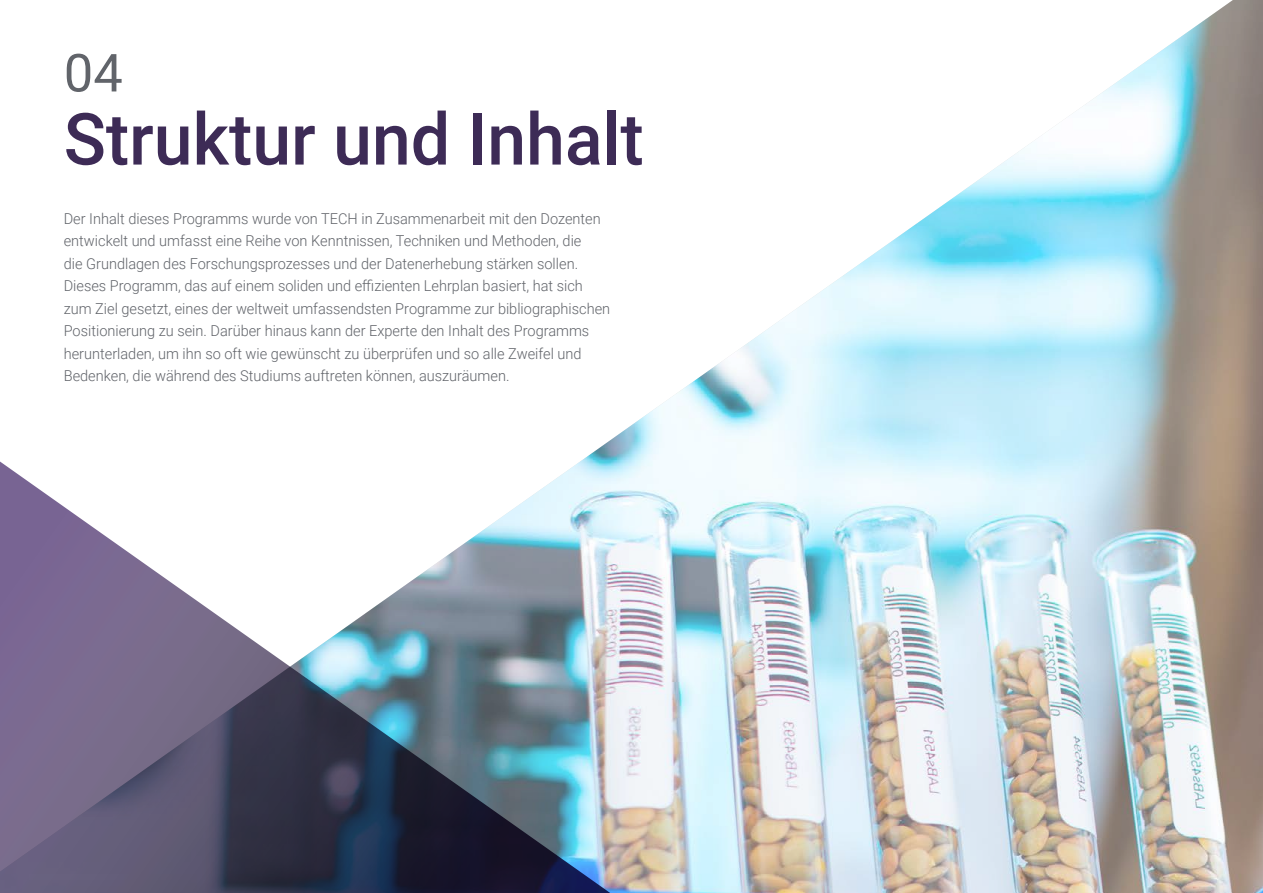
<style>
.page{position:relative;width:1263px;height:893px;background:#fff}
.page>*{position:absolute;margin:0;border:0;box-sizing:border-box;transform-origin:0 0}
.t1{font:500 72px "Roboto";color:#3d2b56}
.t2{font:52.5px "Roboto";color:#61646a}
.t3{font:300 15px/22.5px "Roboto";color:#61646a}
</style>
<div class="page">
<img style="left:602px;top:0;width:661px;height:893px">
<svg style="left:0;top:446px;width:640px;height:447px"></svg>
<h2 class="t2" style="left:64px;top:36px;width:61px">04</h2>
<h1 class="t1" style="left:64px;top:89px;width:581px">Struktur und Inhalt</h1>
<p class="t3" style="left:64px;top:207px;width:548px">Der Inhalt dieses Programms wurde von TECH in Zusammenarbeit mit den Dozenten entwickelt und umfasst eine Reihe von Kenntnissen, Techniken und Methoden, die<br>die Grundlagen des Forschungsprozesses und der Datenerhebung stärken sollen.<br>Dieses Programm, das auf einem soliden und effizienten Lehrplan basiert, hat sich zum Ziel gesetzt, eines der weltweit umfassendsten Programme zur bibliographischen Positionierung zu sein. Darüber hinaus kann der Experte den Inhalt des Programms herunterladen, um ihn so oft wie gewünscht zu überprüfen und so alle Zweifel und Bedenken, die während des Studiums auftreten können, auszuräumen.</p>
</div>
